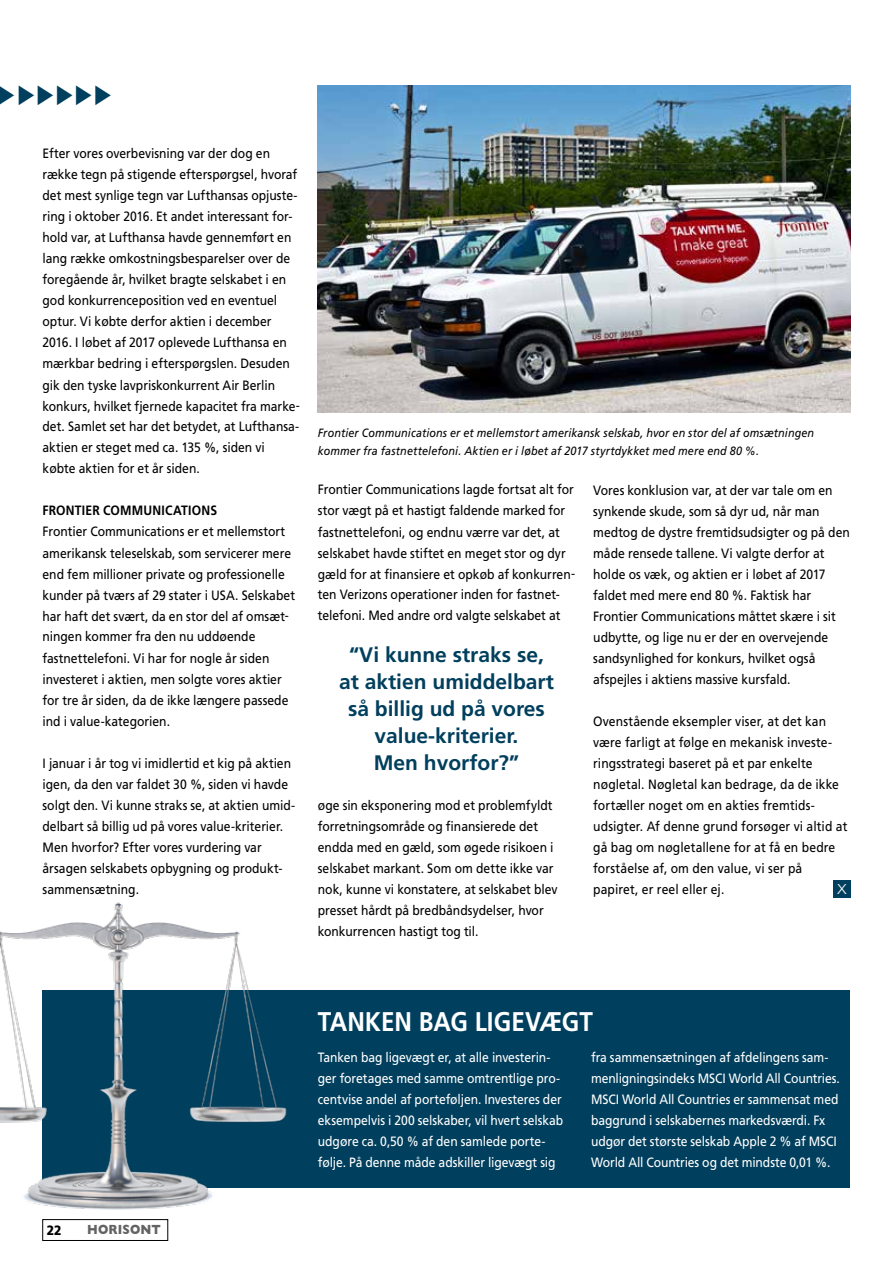
<style>
.page{position:relative;width:893px;height:1263px;background:#fff}
.page>*{position:absolute;margin:0;border:0;box-sizing:border-box;transform-origin:0 0}
.t1{font:31.5px "Apple Symbols";color:#003f5d;scale:.9 1}
.t2{font:700 27px "Frutiger LT Std";color:#fff;scale:.9 1}
.t3{font:700 21px/27px "Frutiger LT Std";color:#003f5d;text-align:center}
.t4{font:300 14.25px "Frutiger LT Std";color:#fff;scale:1.1 1}
.t5{font:13.5px/21px "Frutiger LT Std";color:#000;scale:.9 1}
.t6{font:13.5px/21px "Frutiger LT Std";letter-spacing:-.01em;color:#fff;scale:.9 1}
.t7{font:700 13.5px "Frutiger LT Std";letter-spacing:.015em;color:#000;scale:.9 1}
.t8{font:700 13.5px "Gill Sans";letter-spacing:.015em;color:#646363;scale:.9 1}
.t9{font:900 13.5px "Frutiger LT Std";color:#000;scale:.9 1}
.t10{font:italic 12px/18px "Frutiger LT Std";letter-spacing:.01em;color:#000;scale:.9 1}
</style>
<div class="page">
<div style="left:43px;top:990px;width:807px;height:197px;background:#003f5d"></div>
<img style="left:0;top:902px;width:371px;height:323px">
<div style="left:43px;top:1219px;width:125px;height:22px;border:1px solid #000"></div>
<img style="left:318px;top:85px;width:532px;height:327px">
<div style="left:833px;top:880px;width:17px;height:17px;background:#003f5d"></div>
<h1 class="t1" style="left:-4px;top:76px;width:132px">▶▶▶▶▶▶</h1>
<p class="t5" style="left:43px;top:143px;width:287px">Efter vores overbevisning var der dog en række tegn på stigende efterspørgsel, hvoraf det mest synlige tegn var Lufthansas opjuste&shy;ring i oktober 2016. Et andet interessant for&shy;hold var, at Lufthansa havde gennemført en lang række omkostningsbesparelser over de foregående år, hvilket bragte selskabet i en god konkurrenceposition ved en eventuel optur. Vi købte derfor aktien i december 2016. I løbet af 2017 oplevede Lufthansa en mærkbar bedring i efterspørgslen. Desuden gik den tyske lavpriskonkurrent Air Berlin konkurs, hvilket fjernede kapacitet fra marke&shy;det. Samlet set har det betydet, at Lufthansa&shy;aktien er steget med ca. 135 %, siden vi købte aktien for et år siden.</p>
<p class="t7" style="left:43px;top:503px;width:196px">FRONTIER COMMUNICATIONS</p>
<p class="t5" style="left:43px;top:521px;width:282px">Frontier Communications er et mellemstort amerikansk teleselskab, som servicerer mere end fem millioner private og professionelle kunder på tværs af 29 stater i USA. Selskabet har haft det svært, da en stor del af omsæt&shy;ningen kommer fra den nu uddøende fastnettelefoni. Vi har for nogle år siden investeret i aktien, men solgte vores aktier for tre år siden, da de ikke længere passede ind i value-kategorien.</p>
<p class="t5" style="left:43px;top:752px;width:282px">I januar i år tog vi imidlertid et kig på aktien igen, da den var faldet 30 %, siden vi havde solgt den. Vi kunne straks se, at aktien umid&shy;delbart så billig ud på vores value-kriterier.<br>Men hvorfor? Efter vores vurdering var årsagen selskabets opbygning og produkt&shy;sammensætning.</p>
<p class="t10" style="left:318px;top:424px;width:553px">Frontier Communications er et mellemstort amerikansk selskab, hvor en stor del af omsætningen kommer fra fastnettelefoni. Aktien er i løbet af 2017 styrtdykket med mere end 80 %.</p>
<p class="t5" style="left:318px;top:479px;width:287px">Frontier Communications lagde fortsat alt for stor vægt på et hastigt faldende marked for fastnettelefoni, og endnu værre var det, at selskabet havde stiftet en meget stor og dyr gæld for at finansiere et opkøb af konkurren&shy;ten Verizons operationer inden for fastnet&shy;telefoni. Med andre ord valgte selskabet at</p>
<h3 class="t3" style="left:339px;top:641px;width:216px">“Vi kunne straks se, at aktien umiddelbart så billig ud på vores value-kriterier.<br>Men hvorfor?”</h3>
<p class="t5" style="left:318px;top:794px;width:268px">øge sin eksponering mod et problemfyldt forretningsområde og finansierede det endda med en gæld, som øgede risikoen i selskabet markant. Som om dette ikke var nok, kunne vi konstatere, at selskabet blev presset hårdt på bredbåndsydelser, hvor konkurrencen hastigt tog til.</p>
<p class="t5" style="left:593px;top:479px;width:287px">Vores konklusion var, at der var tale om en synkende skude, som så dyr ud, når man medtog de dystre fremtidsudsigter og på den måde rensede tallene. Vi valgte derfor at holde os væk, og aktien er i løbet af 2017 faldet med mere end 80 %. Faktisk har Frontier Communications måttet skære i sit udbytte, og lige nu er der en overvejende sandsynlighed for konkurs, hvilket også afspejles i aktiens massive kursfald.</p>
<p class="t5" style="left:593px;top:710px;width:284px">Ovenstående eksempler viser, at det kan være farligt at følge en mekanisk investe&shy;ringsstrategi baseret på et par enkelte nøgletal. Nøgletal kan bedrage, da de ikke fortæller noget om en akties fremtids&shy;udsigter. Af denne grund forsøger vi altid at gå bag om nøgletallene for at få en bedre forståelse af, om den value, vi ser på papiret, er reel eller ej.</p>
<p class="t4" style="left:837px;top:881px;width:10px">X</p>
<p class="t9" style="left:47px;top:1222px;width:18px">22</p>
<p class="t8" style="left:87px;top:1219px;width:83px">HORISONT</p>
<h2 class="t2" style="left:318px;top:1006px;width:307px">TANKEN BAG LIGEVÆGT</h2>
<p class="t6" style="left:591px;top:1046px;width:278px">fra sammensætningen af afdelingens sam&shy;menligningsindeks MSCI World All Countries.<br>MSCI World All Countries er sammensat med baggrund i selskabernes markedsværdi. Fx udgør det største selskab Apple 2 % af MSCI World All Countries og det mindste 0,01 %.</p>
<p class="t6" style="left:318px;top:1046px;width:274px">Tanken bag ligevægt er, at alle investerin&shy;ger foretages med samme omtrentlige pro&shy;centvise andel af porteføljen. Investeres der eksempelvis i 200 selskaber, vil hvert selskab udgøre ca. 0,50 % af den samlede porte&shy;følje. På denne måde adskiller ligevægt sig</p>
</div>
